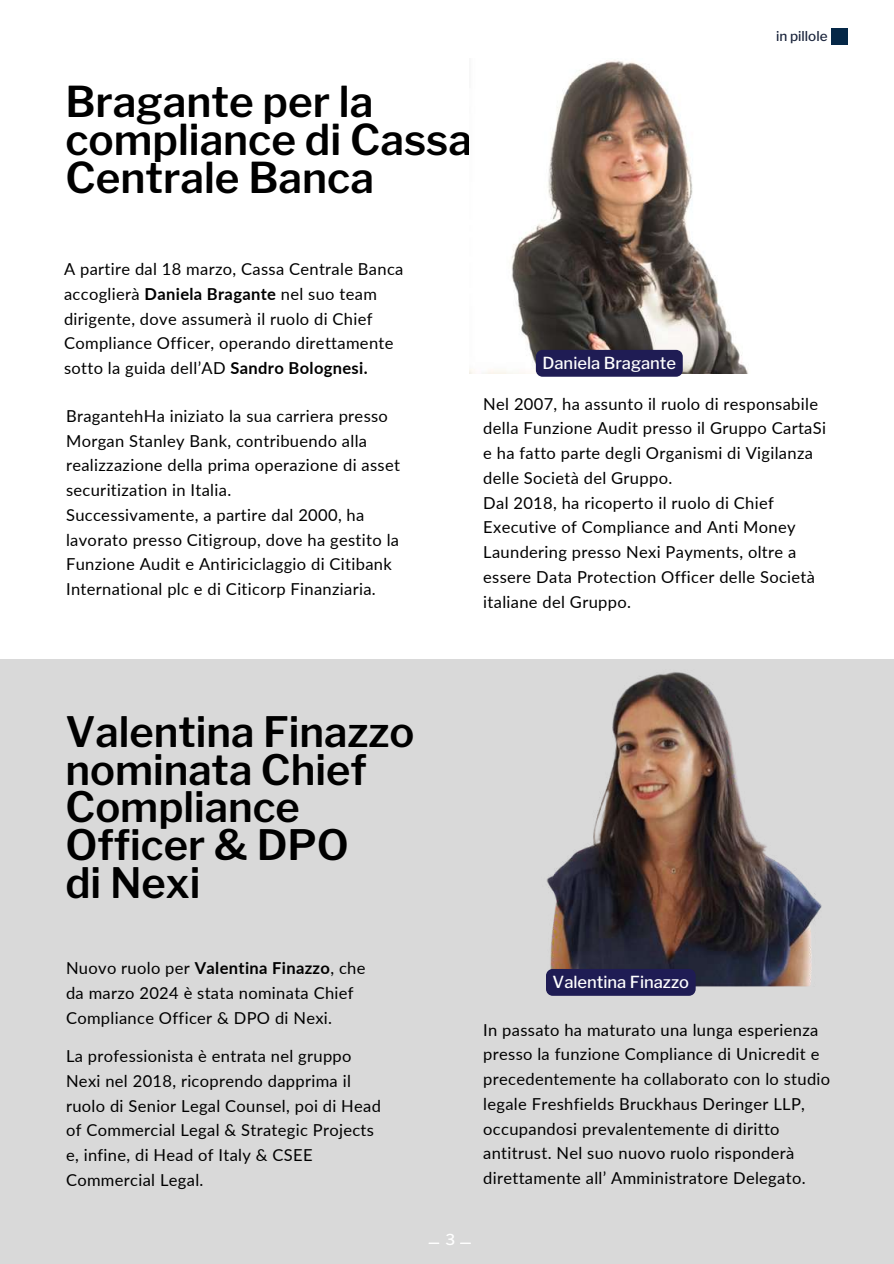
<style>
.page{position:relative;width:894px;height:1264px;background:#fff}
.page>*{position:absolute;margin:0;border:0;box-sizing:border-box;transform-origin:0 0}
.t1{font:600 42.15px/38.4px "Libre Franklin";color:#000}
.t2{font:600 41.55px/37.8px "Libre Franklin";color:#000}
.t3{font:16.5px/24.8px "Lato";letter-spacing:.02em;color:#000}
.t4{font:500 16.5px "Libre Franklin";color:#fff}
.t5{font:500 15px "Libre Franklin";color:#fff}
.t6{font:500 13.5px "Libre Franklin";color:#1b253c}
.s1{font-weight:700}
</style>
<div class="page">
<div style="left:0;top:659px;width:893px;height:604px;background:#d9d9d9"></div>
<div style="left:830px;top:28px;width:16px;height:16px;background:#052747"></div>
<img style="left:469px;top:60px;width:279px;height:313px">
<div style="left:535px;top:350px;width:147px;height:27px;background:#1f1c54"></div>
<img style="left:546px;top:672px;width:276px;height:314px">
<div style="left:546px;top:968px;width:149px;height:27px;background:#1f1c54"></div>
<h1 class="t1" style="left:65px;top:82px;width:408px">Bragante per la compliance di Cassa<br>Centrale Banca</h1>
<p class="t6" style="left:775px;top:28px;width:53px">in pillole</p>
<p class="t3" style="left:64px;top:256px;width:341px">A partire dal 18 marzo, Cassa Centrale Banca accoglierà <span class="s1">Daniela Bragante</span> nel suo team dirigente, dove assumerà il ruolo di Chief Compliance Officer, operando direttamente sotto la guida dell’AD <span class="s1">Sandro Bolognesi.</span></p>
<p class="t3" style="left:66px;top:403px;width:335px">BragantehHa iniziato la sua carriera presso Morgan Stanley Bank, contribuendo alla realizzazione della prima operazione di asset securitization in Italia.<br>Successivamente, a partire dal 2000, ha lavorato presso Citigroup, dove ha gestito la Funzione Audit e Antiriciclaggio di Citibank International plc e di Citicorp Finanziaria.</p>
<p class="t4" style="left:542px;top:353px;width:135px">Daniela Bragante</p>
<p class="t3" style="left:483px;top:391px;width:344px">Nel 2007, ha assunto il ruolo di responsabile della Funzione Audit presso il Gruppo CartaSi e ha fatto parte degli Organismi di Vigilanza delle Società del Gruppo.<br>Dal 2018, ha ricoperto il ruolo di Chief Executive of Compliance and Anti Money Laundering presso Nexi Payments, oltre a essere Data Protection Officer delle Società italiane del Gruppo.</p>
<h2 class="t2" style="left:65px;top:712px;width:350px">Valentina Finazzo nominata Chief<br>Compliance<br>Officer &amp; DPO<br>di Nexi</h2>
<p class="t3" style="left:66px;top:955px;width:301px">Nuovo ruolo per <span class="s1">Valentina Finazzo</span>, che da marzo 2024 è stata nominata Chief<br>Compliance Officer &amp; DPO di Nexi.</p>
<p class="t3" style="left:66px;top:1043px;width:316px">La professionista è entrata nel gruppo Nexi nel 2018, ricoprendo dapprima il ruolo di Senior Legal Counsel, poi di Head of Commercial Legal &amp; Strategic Projects e, infine, di Head of Italy &amp; CSEE Commercial Legal.</p>
<p class="t5" style="left:445px;top:1230px;width:11px">3</p>
<p class="t4" style="left:552px;top:972px;width:138px">Valentina Finazzo</p>
<p class="t3" style="left:483px;top:1016px;width:348px">In passato ha maturato una lunga esperienza presso la funzione Compliance di Unicredit e precedentemente ha collaborato con lo studio legale Freshfields Bruckhaus Deringer LLP, occupandosi prevalentemente di diritto antitrust. Nel suo nuovo ruolo risponderà direttamente all’ Amministratore Delegato.</p>
</div>
